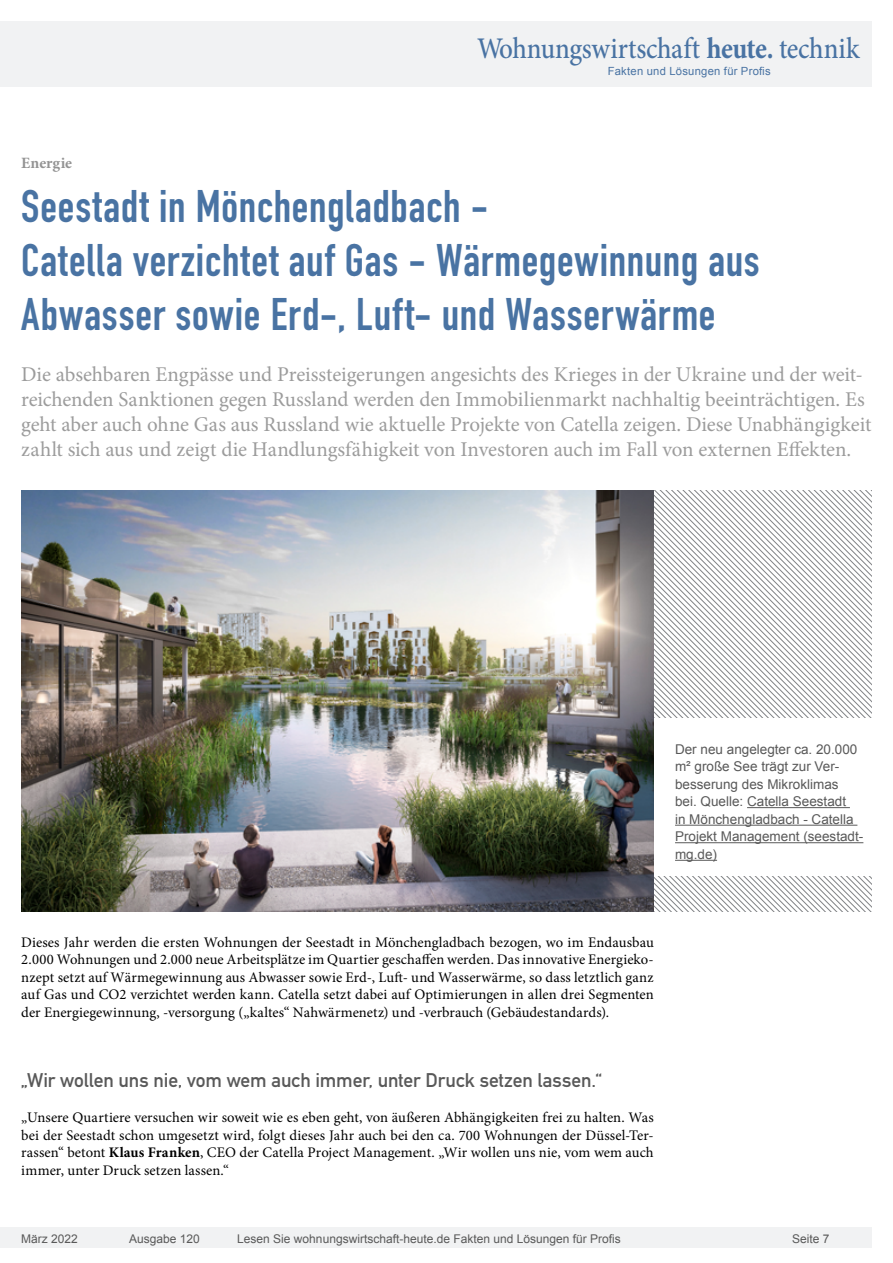
<style>
.page{position:relative;width:893px;height:1263px;background:#fff}
.page>*{position:absolute;margin:0;border:0;box-sizing:border-box;transform-origin:0 0}
.Überschrift_Groß{font:45px/54px "DIN Engschrift";letter-spacing:.02em;color:#4973a3}
.t1{font:500 30px "Minion Pro";letter-spacing:-.01em;color:#4973a3;scale:.9 1}
.Anlesetext{font:21px/25.2px "Minion Pro";letter-spacing:-.005em;color:#9c9c9c}
.Überschrift_Grau{font:19.5px "DIN Mittelschrift";letter-spacing:-.005em;color:#595959}
.Kategorie{font:700 15.75px "Minion Pro";color:#939393}
.Fließtext_erste_Zeil{font:14.7px/17.5px "Minion Pro";letter-spacing:.005em;color:#000;text-align:justify}
.Bildunterschrift{font:13.5px/17.5px "Arial";color:#595959}
.t2{font:12px "Arial";color:#595959}
.t3{font:11.25px "Arial";letter-spacing:.025em;color:#4973a3}
.s1{font-weight:700}
</style>
<div class="page">
<div style="left:0;top:1227px;width:872px;height:20px;background:#f1f2f3"></div>
<div style="left:0;top:21px;width:872px;height:66px;background:#f1f2f3"></div>
<svg style="left:654px;top:490px;width:218px;height:95px"></svg>
<svg style="left:654px;top:585px;width:218px;height:326px"></svg>
<div style="left:654px;top:718px;width:237px;height:158px;background:#fff"></div>
<hr style="left:747px;top:807px;width:103px;height:1px;background:#595959">
<hr style="left:675px;top:825px;width:182px;height:1px;background:#595959">
<hr style="left:675px;top:842px;width:188px;height:1px;background:#595959">
<hr style="left:675px;top:860px;width:42px;height:1px;background:#595959">
<img style="left:21px;top:490px;width:633px;height:421px">
<h2 class="t1" style="left:477px;top:28px;width:426px">Wohnungswirtschaft <span class="s1">heute.</span> technik</h2>
<p class="t3" style="left:608px;top:63px;width:165px">Fakten und Lösungen für Profis</p>
<p class="Kategorie" style="left:21px;top:152px;width:52px">Energie</p>
<p class="Überschrift_Groß" style="left:21px;top:180px;width:469px">Seestadt in Mönchengladbach -</p>
<p class="Überschrift_Groß" style="left:21px;top:234px;width:740px">Catella verzichtet auf Gas - Wärmegewinnung aus<br>Abwasser sowie Erd-, Luft- und Wasserwärme</p>
<p class="Anlesetext" style="left:21px;top:361px;width:852px">Die absehbaren Engpässe und Preissteigerungen angesichts des Krieges in der Ukraine und der weit&shy;reichenden Sanktionen gegen Russland werden den Immobilienmarkt nachhaltig beeinträchtigen. Es geht aber auch ohne Gas aus Russland wie aktuelle Projekte von Catella zeigen. Diese Unabhängigkeit zahlt sich aus und zeigt die Handlungsfähigkeit von Investoren auch im Fall von externen Effekten.</p>
<p class="Bildunterschrift" style="left:675px;top:740px;width:190px">Der neu angelegter ca. 20.000 m² große See trägt zur Ver&shy;besserung des Mikroklimas bei. Quelle: Catella Seestadt<br>in Mönchengladbach - Catella<br>Projekt Management (seestadt&shy;mg.de)</p>
<p class="Fließtext_erste_Zeil" style="left:21px;top:933px;width:634px">Dieses Jahr werden die ersten Wohnungen der Seestadt in Mönchengladbach bezogen, wo im Endausbau 2.000 Wohnungen und 2.000 neue Arbeitsplätze im Quartier geschaffen werden. Das innovative Energieko&shy;nzept setzt auf Wärmegewinnung aus Abwasser sowie Erd-, Luft- und Wasserwärme, so dass letztlich ganz auf Gas und CO2 verzichtet werden kann. Catella setzt dabei auf Optimierungen in allen drei Segmenten der Energiegewinnung, -versorgung („kaltes“ Nahwärmenetz) und -verbrauch (Gebäudestandards).</p>
<p class="Überschrift_Grau" style="left:21px;top:1069px;width:582px">„Wir wollen uns nie, vom wem auch immer, unter Druck setzen lassen.“</p>
<p class="Fließtext_erste_Zeil" style="left:21px;top:1109px;width:634px">„Unsere Quartiere versuchen wir soweit wie es eben geht, von äußeren Abhängigkeiten frei zu halten. Was bei der Seestadt schon umgesetzt wird, folgt dieses Jahr auch bei den ca. 700 Wohnungen der Düssel-Ter&shy;rassen“ betont <span class="s1">Klaus Franken</span>, CEO der Catella Project Management. „Wir wollen uns nie, vom wem auch immer, unter Druck setzen lassen.“</p>
<p class="t2" style="left:21px;top:1230px;width:58px">März 2022</p>
<p class="t2" style="left:129px;top:1230px;width:72px">Ausgabe 120</p>
<p class="t2" style="left:237px;top:1230px;width:385px">Lesen Sie wohnungswirtschaft-heute.de Fakten und Lösungen für Profis</p>
<p class="t2" style="left:792px;top:1231px;width:39px">Seite 7</p>
</div>
